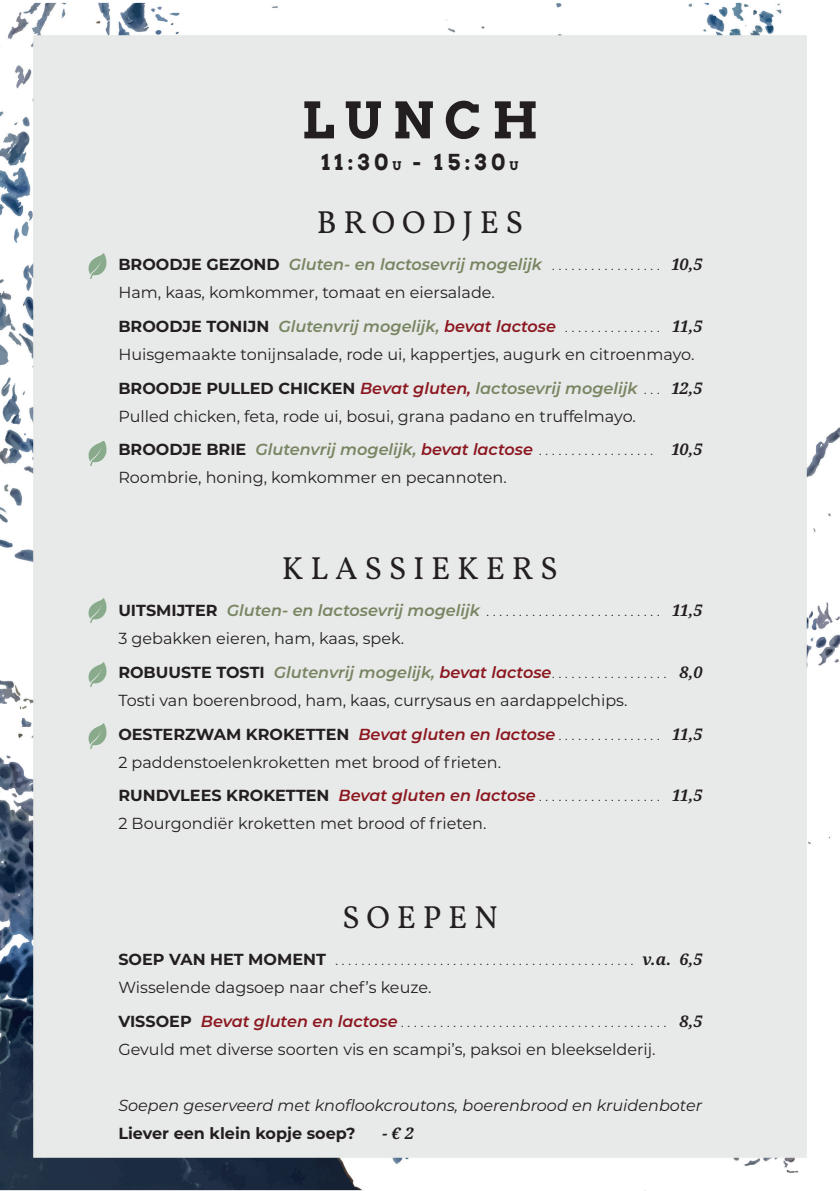
<style>
.page{position:relative;width:840px;height:1191px;background:#fff}
.page>*{position:absolute;margin:0;border:0;box-sizing:border-box;transform-origin:0 0}
.t1{font:700 50px "Arvo";letter-spacing:.2em;color:#231f20}
.t2{font:32px "Vollkorn";letter-spacing:.21em;color:#231f20}
.t3{font:700 22px "Arvo";letter-spacing:.2em;color:#231f20}
.t4{font:16px/28px "Montserrat";color:#231f20}
.t5{font:300 16px/28px "Montserrat";color:#231f20}
.t6{font:italic 16px "Montserrat";color:#231f20}
.t7{font:700 16px "Montserrat";color:#231f20}
.t8{font:italic 700 16px "Noto Serif";color:#231f20}
.s1{font-size:12px}
.s2{font-weight:700}
.s3{font-weight:600;font-style:italic;color:#788562}
.s4{font-weight:300}
.s5{font-family:"Noto Serif";font-weight:700;font-style:italic}
.s6{font-weight:600;font-style:italic;color:#8c1720}
.s7{font-weight:400}
</style>
<div class="page">
<img style="left:0;top:3px;width:839px;height:1187px">
<img style="left:85px;top:254px;width:25px;height:24px">
<img style="left:85px;top:441px;width:25px;height:24px">
<img style="left:85px;top:598px;width:25px;height:24px">
<img style="left:85px;top:662px;width:25px;height:24px">
<img style="left:85px;top:724px;width:25px;height:24px">
<h1 class="t1" style="left:301px;top:89px;width:238px">LUNCH</h1>
<h3 class="t3" style="left:321px;top:149px;width:198px">11:30 <span class="s1">U</span> - 15:30 <span class="s1">U</span></h3>
<h2 class="t2" style="left:316px;top:199px;width:208px">BROODJES</h2>
<p class="t4" style="left:118px;top:250px;width:585px"><span class="s2">BROODJE GEZOND</span> <span class="s3">Gluten- en lactosevrij mogelijk</span> <span class="s4">. . . . . . . . . . . . . . . . .</span> <span class="s5">10,5<br></span>Ham, kaas, komkommer, tomaat en eiersalade.</p>
<p class="t4" style="left:118px;top:312px;width:585px"><span class="s2">BROODJE TONIJN</span> <span class="s3">Glutenvrij mogelijk,</span> <span class="s6">bevat lactose</span> <span class="s4">. . . . . . . . . . . . . . .</span> <span class="s5">11,5<br></span>Huisgemaakte tonijnsalade, rode ui, kappertjes, augurk en citroenmayo.</p>
<p class="t4" style="left:118px;top:373px;width:585px"><span class="s2">BROODJE PULLED CHICKEN</span> <span class="s6">Bevat gluten,</span> <span class="s3">lactosevrij mogelijk</span> <span class="s4">. . .</span> <span class="s5">12,5<br></span>Pulled chicken, feta, rode ui, bosui, grana padano en truffelmayo.</p>
<p class="t4" style="left:118px;top:435px;width:585px"><span class="s2">BROODJE BRIE</span> <span class="s3">Glutenvrij mogelijk,</span> <span class="s6">bevat lactose</span> <span class="s4">. . . . . . . . . . . . . . . . . .</span> <span class="s5">10,5<br></span>Roombrie, honing, komkommer en pecannoten.</p>
<h2 class="t2" style="left:282px;top:544px;width:277px">KLASSIEKERS</h2>
<p class="t4" style="left:118px;top:596px;width:585px"><span class="s2">UITSMIJTER</span> <span class="s3">Gluten- en lactosevrij mogelijk</span> <span class="s4">. . . . . . . . . . . . . . . . . . . . . . . . . . .</span> <span class="s5">11,5<br></span>3 gebakken eieren, ham, kaas, spek.</p>
<p class="t4" style="left:118px;top:657px;width:585px"><span class="s2">ROBUUSTE TOSTI</span> <span class="s3">Glutenvrij mogelijk,</span> <span class="s6">bevat lactose</span> <span class="s4">. . . . . . . . . . . . . . . . . .</span> <span class="s5">8,0<br></span>Tosti van boerenbrood, ham, kaas, currysaus en aardappelchips.</p>
<p class="t4" style="left:118px;top:719px;width:585px"><span class="s2">OESTERZWAM KROKETTEN</span> <span class="s6">Bevat gluten en lactose</span> <span class="s4">. . . . . . . . . . . . . . . .</span> <span class="s5">11,5<br></span>2 paddenstoelenkroketten met brood of frieten.</p>
<p class="t4" style="left:118px;top:781px;width:585px"><span class="s2">RUNDVLEES KROKETTEN</span> <span class="s6">Bevat gluten en lactose</span> <span class="s4">. . . . . . . . . . . . . . . . . . .</span> <span class="s5">11,5<br></span>2 Bourgondiër kroketten met brood of frieten.</p>
<h2 class="t2" style="left:342px;top:893px;width:157px">SOEPEN</h2>
<p class="t5" style="left:118px;top:944px;width:585px"><span class="s2">SOEP VAN HET MOMENT</span> .............................................. <span class="s5">v.a. 6,5<br></span><span class="s7">Wisselende dagsoep naar chef’s keuze.</span></p>
<p class="t4" style="left:118px;top:1006px;width:585px"><span class="s2">VISSOEP</span> <span class="s6">Bevat gluten en lactose</span> <span class="s4">.........................................</span> <span class="s5">8,5<br></span>Gevuld met diverse soorten vis en scampi’s, paksoi en bleekselderij.</p>
<p class="t6" style="left:118px;top:1094px;width:585px">Soepen geserveerd met knoflookcroutons, boerenbrood en kruidenboter</p>
<p class="t7" style="left:118px;top:1121px;width:238px">Liever een klein kopje soep?</p>
<p class="t8" style="left:382px;top:1121px;width:33px">- € 2</p>
</div>
